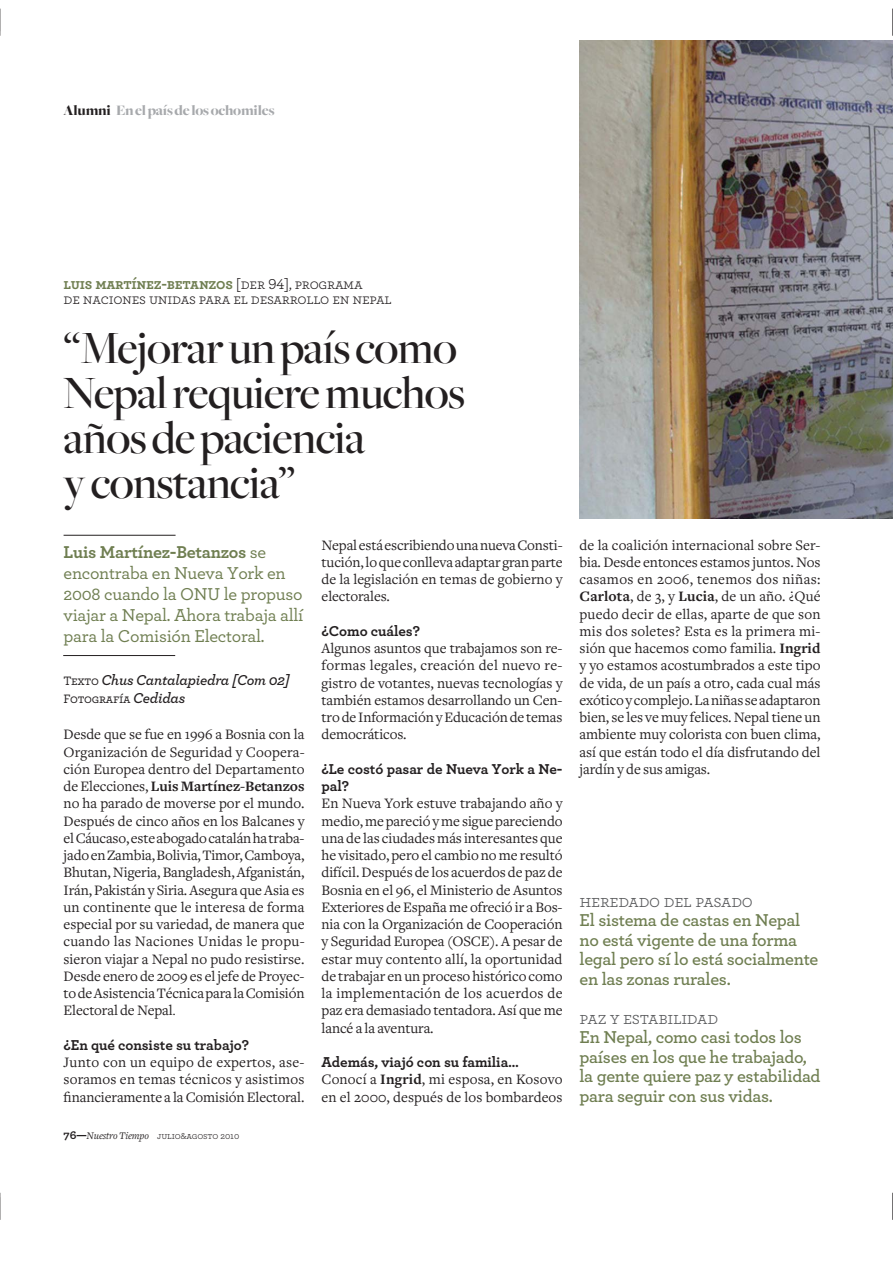
<style>
.page{position:relative;width:893px;height:1263px;background:#fff}
.page>*{position:absolute;margin:0;border:0;box-sizing:border-box;transform-origin:0 0}
.t1{font:500 48px/45px "Freight Big";letter-spacing:-.01em;color:#231f20}
.t2{font:600 18px/19.5px "Archer";letter-spacing:-.015em;color:#6f7e51}
.t3{font:500 18px/21px "Archer";letter-spacing:-.015em;color:#6f7e51}
.t4{font:18px "Archer Book SC";letter-spacing:-.015em;color:#58595b}
.t5{font:15px/17.2px "Freight Text";letter-spacing:-.005em;color:#231f20;text-align:justify}
.t6{font:700 15px/17.2px "Archer";letter-spacing:-.005em;color:#231f20}
.t7{font:15px "Archer Book SC";letter-spacing:-.015em;color:#231f20}
.t8{font:15px "Archer Bold SC";letter-spacing:-.015em;color:#6f7e51}
.t9{font:italic 600 15px "Archer";letter-spacing:-.02em;color:#231f20}
.t10{font:900 15px "Freight Big";letter-spacing:-.01em;color:#a7a9ac}
.t11{font:12.75px "Archer Medium SC";letter-spacing:-.015em;color:#231f20}
.t12{font:italic 10.5px "Freight Text";letter-spacing:-.01em;color:#231f20}
.s1{color:#231f20}
.s2{font-family:"Archer Book SC";color:#231f20}
.s3{font-weight:700}
.s4{font-family:"Archer Medium SC";font-weight:400;font-style:normal;font-size:12.75px}
.s5{font-family:"Archer";font-weight:600;font-style:italic;font-size:15px}
.s6{font-family:"Freight Big"}
.s7{font-family:"Archer";font-weight:700;font-style:normal;font-size:12px}
.s8{font-family:"Archer Book SC";font-style:normal;font-size:9.75px}
.s9{font-family:"Archer";font-style:normal;font-size:9.75px}
</style>
<div class="page">
<img style="left:579px;top:40px;width:314px;height:478px">
<hr style="left:64px;top:535px;width:112px;height:1px;background:#231f20">
<hr style="left:63px;top:655px;width:112px;height:1px;background:#231f20">
<svg style="left:0;top:9px;width:1px;height:27px"></svg>
<svg style="left:0;top:1193px;width:1px;height:27px"></svg>
<svg style="left:892px;top:9px;width:1px;height:27px"></svg>
<svg style="left:892px;top:1193px;width:1px;height:27px"></svg>
<p class="t10" style="left:64px;top:105px;width:213px"><span class="s1">Alumni</span> En el país de los ochomiles</p>
<p class="t8" style="left:64px;top:275px;width:301px">luis martínez-betanzos <span class="s2">[der 94], programa</span></p>
<p class="t7" style="left:64px;top:290px;width:330px">de naciones unidas para el desarrollo en nepal</p>
<h1 class="t1" style="left:64px;top:330px;width:403px">“Mejorar un país como<br>Nepal requiere muchos años de paciencia<br>y constancia”</h1>
<p class="t3" style="left:64px;top:543px;width:241px"><span class="s3">Luis Martínez-Betanzos</span> se encontraba en Nueva York en<br>2008 cuando la ONU le propuso viajar a Nepal. Ahora trabaja allí para la Comisión Electoral.</p>
<p class="t9" style="left:64px;top:674px;width:228px"><span class="s4">Texto</span> Chus Cantalapiedra [Com 02]</p>
<p class="t11" style="left:64px;top:691px;width:123px">Fotografía <span class="s5">Cedidas</span></p>
<p class="t5" style="left:64px;top:727px;width:243px">Desde que se fue en 1996 a Bosnia con la Organización de Seguridad y Coopera&shy;ción Europea dentro del Departamento de Elecciones, <span class="s3">Luis Martínez-Betanzos </span>no ha parado de moverse por el mundo.<br>Después de cinco años en los Balcanes y el Cáucaso, este abogado catalán ha traba&shy;jado en Zambia, Bolivia, Timor, Camboya, Bhutan, Nigeria, Bangladesh, Afganistán, Irán, Pakistán y Siria. Asegura que Asia es un continente que le interesa de forma especial por su variedad, de manera que cuando las Naciones Unidas le propu&shy;sieron viajar a Nepal no pudo resistirse.<br>Desde enero de 2009 es el jefe de Proyec&shy;to de Asistencia Técnica para la Comisión Electoral de Nepal<span class="s6">.</span></p>
<p class="t6" style="left:64px;top:1037px;width:187px">¿En qué consiste su trabajo?</p>
<p class="t5" style="left:64px;top:1055px;width:242px">Junto con un equipo de expertos, ase&shy;soramos en temas técnicos y asistimos financieramente a la Comisión Electoral.</p>
<p class="t5" style="left:322px;top:537px;width:242px">Nepal está escribiendo una nueva Consti&shy;tución, lo que conlleva adaptar gran parte de la legislación en temas de gobierno y electorales.</p>
<p class="t6" style="left:322px;top:623px;width:100px">¿Como cuáles?</p>
<p class="t5" style="left:322px;top:641px;width:242px">Algunos asuntos que trabajamos son re&shy;formas legales, creación del nuevo re&shy;gistro de votantes, nuevas tecnologías y también estamos desarrollando un Cen&shy;tro de Información y Educación de temas democráticos.</p>
<p class="t6" style="left:322px;top:761px;width:242px">¿Le costó pasar de Nueva York a Ne&shy;pal?</p>
<p class="t5" style="left:322px;top:796px;width:243px">En Nueva York estuve trabajando año y medio, me pareció y me sigue pareciendo una de las ciudades más interesantes que he visitado, pero el cambio no me resultó difícil. Después de los acuerdos de paz de Bosnia en el 96, el Ministerio de Asuntos Exteriores de España me ofreció ir a Bos&shy;nia con la Organización de Cooperación y Seguridad Europea (OSCE). A pesar de estar muy contento allí, la oportunidad de trabajar en un proceso histórico como la implementación de los acuerdos de paz era demasiado tentadora. Así que me lancé a la aventura.</p>
<p class="t6" style="left:322px;top:1054px;width:199px">Además, viajó con su familia…</p>
<p class="t5" style="left:322px;top:1072px;width:242px">Conocí a <span class="s3">Ingrid</span>, mi esposa, en Kosovo en el 2000, después de los bombardeos</p>
<p class="t12" style="left:64px;top:1131px;width:177px"><span class="s7">76—</span>Nuestro Tiempo <span class="s8">julio&amp;agosto</span> <span class="s9">2010</span></p>
<p class="t5" style="left:579px;top:537px;width:242px">de la coalición internacional sobre Ser&shy;bia. Desde entonces estamos juntos. Nos casamos en 2006, tenemos dos niñas:<br><span class="s3">Carlota</span>, de 3, y <span class="s3">Lucia</span>, de un año. ¿Qué puedo decir de ellas, aparte de que son mis dos soletes? Esta es la primera mi&shy;sión que hacemos como familia. <span class="s3">Ingrid </span>y yo estamos acostumbrados a este tipo de vida, de un país a otro, cada cual más exótico y complejo. La niñas se adaptaron bien, se les ve muy felices. Nepal tiene un ambiente muy colorista con buen clima, así que están todo el día disfrutando del jardín y de sus amigas.</p>
<p class="t4" style="left:579px;top:890px;width:175px">heredado del pasado</p>
<p class="t2" style="left:579px;top:912px;width:240px">El sistema de castas en Nepal no está vigente de una forma legal pero sí lo está socialmente en las zonas rurales.</p>
<p class="t4" style="left:579px;top:1007px;width:140px">paz y estabilidad</p>
<p class="t2" style="left:579px;top:1029px;width:242px">En Nepal, como casi todos los países en los que he trabajado, la gente quiere paz y estabilidad para seguir con sus vidas.</p>
</div>
